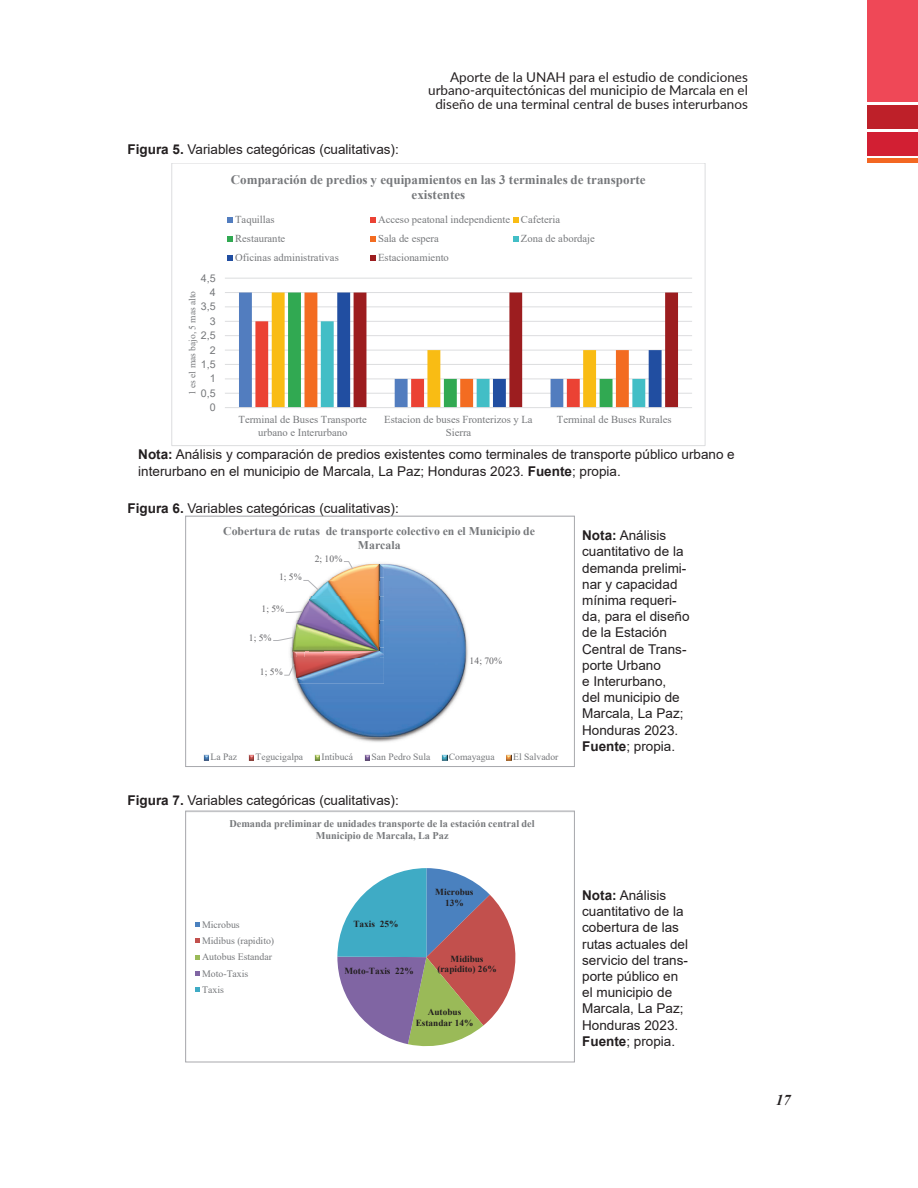
<style>
.page{position:relative;width:918px;height:1188px;background:#fff}
.page>*{position:absolute;margin:0;border:0;box-sizing:border-box;transform-origin:0 0}
.t1{font:italic 700 15px "Times New Roman";color:#231f20}
.t2{font:13.5px/16.2px "Arial";color:#231f20}
.t3{font:13.5px/13.5px "Lato";color:#231f20;text-align:right}
.t4{font:700 13.05px/14.9px "Times New Roman";color:#76787b;text-align:center}
.t5{font:700 11.85px/13.5px "Times New Roman";color:#76787b;text-align:center}
.t6{font:10.65px/12.1px "Times New Roman";color:#76787b;text-align:center}
.t7{font:10.65px "Arial";color:#76787b}
.t8{font:700 10.35px/11.7px "Times New Roman";color:#76787b;text-align:center}
.t9{font:9.9px/16.4px "Times New Roman";color:#76787b}
.t10{font:9.6px "Times New Roman";color:#76787b}
.t11{font:9.6px "Times New Roman";color:#636366}
.t12{font:9.45px "Times New Roman";color:#76787b}
.t13{font:700 9.3px/10.8px "Times New Roman";color:#231f20;text-align:center}
.s1{font-weight:700}
</style>
<div class="page">
<div style="left:867px;top:0;width:51px;height:102px;background:#ef4857"></div>
<div style="left:867px;top:105px;width:51px;height:24px;background:#be2029"></div>
<div style="left:867px;top:132px;width:51px;height:23px;background:#d21f33"></div>
<hr style="left:867px;top:159px;width:51px;height:4px;background:#f36722">
<svg style="left:203px;top:561px;width:309px;height:200px"></svg>
<div style="left:185px;top:516px;width:390px;height:251px;border:1px solid #a8a9ad"></div>
<hr style="left:225px;top:393px;width:467px;height:1px;background:#dcdddf">
<hr style="left:225px;top:378px;width:467px;height:1px;background:#dcdddf">
<hr style="left:225px;top:364px;width:467px;height:1px;background:#dcdddf">
<hr style="left:225px;top:350px;width:467px;height:1px;background:#dcdddf">
<hr style="left:225px;top:335px;width:467px;height:1px;background:#dcdddf">
<hr style="left:225px;top:321px;width:467px;height:1px;background:#dcdddf">
<hr style="left:225px;top:306px;width:467px;height:1px;background:#dcdddf">
<hr style="left:225px;top:292px;width:467px;height:1px;background:#dcdddf">
<hr style="left:225px;top:278px;width:467px;height:1px;background:#dcdddf">
<svg style="left:239px;top:293px;width:439px;height:114px"></svg>
<hr style="left:225px;top:407px;width:467px;height:1px;background:#dcdddf">
<svg style="left:228px;top:217px;width:5px;height:6px"></svg>
<svg style="left:371px;top:217px;width:5px;height:6px"></svg>
<svg style="left:513px;top:217px;width:6px;height:6px"></svg>
<svg style="left:228px;top:236px;width:5px;height:5px"></svg>
<svg style="left:371px;top:236px;width:5px;height:5px"></svg>
<svg style="left:513px;top:236px;width:6px;height:5px"></svg>
<svg style="left:228px;top:255px;width:5px;height:5px"></svg>
<svg style="left:371px;top:255px;width:5px;height:5px"></svg>
<div style="left:171px;top:163px;width:535px;height:283px;border:1px solid #dcdddf"></div>
<svg style="left:195px;top:868px;width:321px;height:179px"></svg>
<div style="left:185px;top:811px;width:390px;height:251px;border:1px solid #a8a9ad"></div>
<p class="t2" style="left:128px;top:141px;width:273px"><span class="s1">Figura 5.</span> Variables categóricas (cualitativas):</p>
<p class="t3" style="left:428px;top:69px;width:321px">Aporte de la UNAH para el estudio de condiciones urbano-arquitectónicas del municipio de Marcala en el diseño de una terminal central de buses interurbanos</p>
<p class="t7" style="left:201px;top:270px;width:16px">4,5</p>
<p class="t7" style="left:210px;top:285px;width:7px">4</p>
<p class="t12" style="left:186px;top:395px;width:105px;rotate:-90deg">1 es el mas bajo, 5 mas alto</p>
<p class="t7" style="left:201px;top:299px;width:16px">3,5</p>
<p class="t7" style="left:210px;top:314px;width:7px">3</p>
<p class="t7" style="left:201px;top:328px;width:16px">2,5</p>
<p class="t7" style="left:210px;top:342px;width:7px">2</p>
<p class="t7" style="left:201px;top:357px;width:16px">1,5</p>
<p class="t7" style="left:210px;top:371px;width:7px">1</p>
<p class="t7" style="left:201px;top:386px;width:16px">0,5</p>
<p class="t7" style="left:210px;top:400px;width:7px">0</p>
<p class="t4" style="left:231px;top:172px;width:416px">Comparación de predios y equipamientos en las 3 terminales de transporte existentes</p>
<p class="t6" style="left:235px;top:213px;width:41px">Taquillas</p>
<p class="t6" style="left:378px;top:213px;width:184px">Acceso peatonal independiente Cafeteria</p>
<p class="t6" style="left:235px;top:232px;width:52px">Restaurante</p>
<p class="t6" style="left:378px;top:232px;width:62px">Sala de espera</p>
<p class="t6" style="left:521px;top:232px;width:75px">Zona de abordaje</p>
<p class="t6" style="left:235px;top:251px;width:105px">Oficinas administrativas</p>
<p class="t6" style="left:378px;top:251px;width:72px">Estacionamiento</p>
<p class="t6" style="left:239px;top:414px;width:130px">Terminal de Buses Transporte urbano e Interurbano</p>
<p class="t6" style="left:384px;top:414px;width:150px">Estacion de buses Fronterizos y La<br>Sierra</p>
<p class="t6" style="left:557px;top:414px;width:116px">Terminal de Buses Rurales</p>
<p class="t2" style="left:138px;top:447px;width:598px"><span class="s1">Nota:</span> Análisis y comparación de predios existentes como terminales de transporte público urbano e interurbano en el municipio de Marcala, La Paz; Honduras 2023. <span class="s1">Fuente</span>; propia.</p>
<p class="t2" style="left:128px;top:500px;width:273px"><span class="s1">Figura 6.</span> Variables categóricas (cualitativas):</p>
<p class="t5" style="left:223px;top:524px;width:313px">Cobertura de rutas de transporte colectivo en el Municipio de<br>Marcala</p>
<p class="t11" style="left:279px;top:570px;width:24px">1; 5%</p>
<p class="t11" style="left:262px;top:602px;width:24px">1; 5%</p>
<p class="t11" style="left:249px;top:631px;width:24px">1; 5%</p>
<p class="t11" style="left:260px;top:665px;width:24px">1; 5%</p>
<p class="t11" style="left:315px;top:552px;width:29px">2; 10%</p>
<p class="t11" style="left:470px;top:654px;width:34px">14; 70%</p>
<p class="t10" style="left:211px;top:750px;width:28px">La Paz</p>
<p class="t10" style="left:256px;top:750px;width:49px">Tegucigalpa</p>
<p class="t10" style="left:322px;top:750px;width:33px">Intibucá</p>
<p class="t10" style="left:372px;top:750px;width:60px">San Pedro Sula</p>
<p class="t10" style="left:449px;top:750px;width:47px">Comayagua</p>
<p class="t10" style="left:513px;top:750px;width:47px">El Salvador</p>
<p class="t2" style="left:128px;top:792px;width:273px"><span class="s1">Figura 7.</span> Variables categóricas (cualitativas):</p>
<p class="t8" style="left:229px;top:818px;width:307px">Demanda preliminar de unidades transporte de la estación central del<br>Municipio de Marcala, La Paz</p>
<p class="t9" style="left:202px;top:916px;width:74px">Microbus<br>Midibus (rapidito)<br>Autobus Estandar<br>Moto-Taxis<br>Taxis</p>
<p class="t13" style="left:353px;top:919px;width:47px">Taxis 25%</p>
<p class="t13" style="left:435px;top:886px;width:40px">Microbus<br>13%</p>
<p class="t13" style="left:437px;top:953px;width:61px">Midibus (rapidito) 26%</p>
<p class="t13" style="left:416px;top:1007px;width:59px">Autobus<br>Estandar 14%</p>
<p class="t13" style="left:344px;top:965px;width:71px">Moto-Taxis 22%</p>
<p class="t2" style="left:582px;top:527px;width:109px"><span class="s1">Nota:</span> Análisis cuantitativo de la demanda prelimi&shy;nar y capacidad mínima requeri&shy;da, para el diseño de la Estación<br>Central de Trans&shy;porte Urbano<br>e Interurbano,<br>del municipio de<br>Marcala, La Paz;<br>Honduras 2023.<br><span class="s1">Fuente</span>; propia.</p>
<p class="t2" style="left:582px;top:887px;width:107px"><span class="s1">Nota:</span> Análisis cuantitativo de la cobertura de las rutas actuales del servicio del trans&shy;porte público en el municipio de<br>Marcala, La Paz;<br>Honduras 2023.<br><span class="s1">Fuente</span>; propia.</p>
<p class="t1" style="left:776px;top:1089px;width:16px">17</p>
</div>
